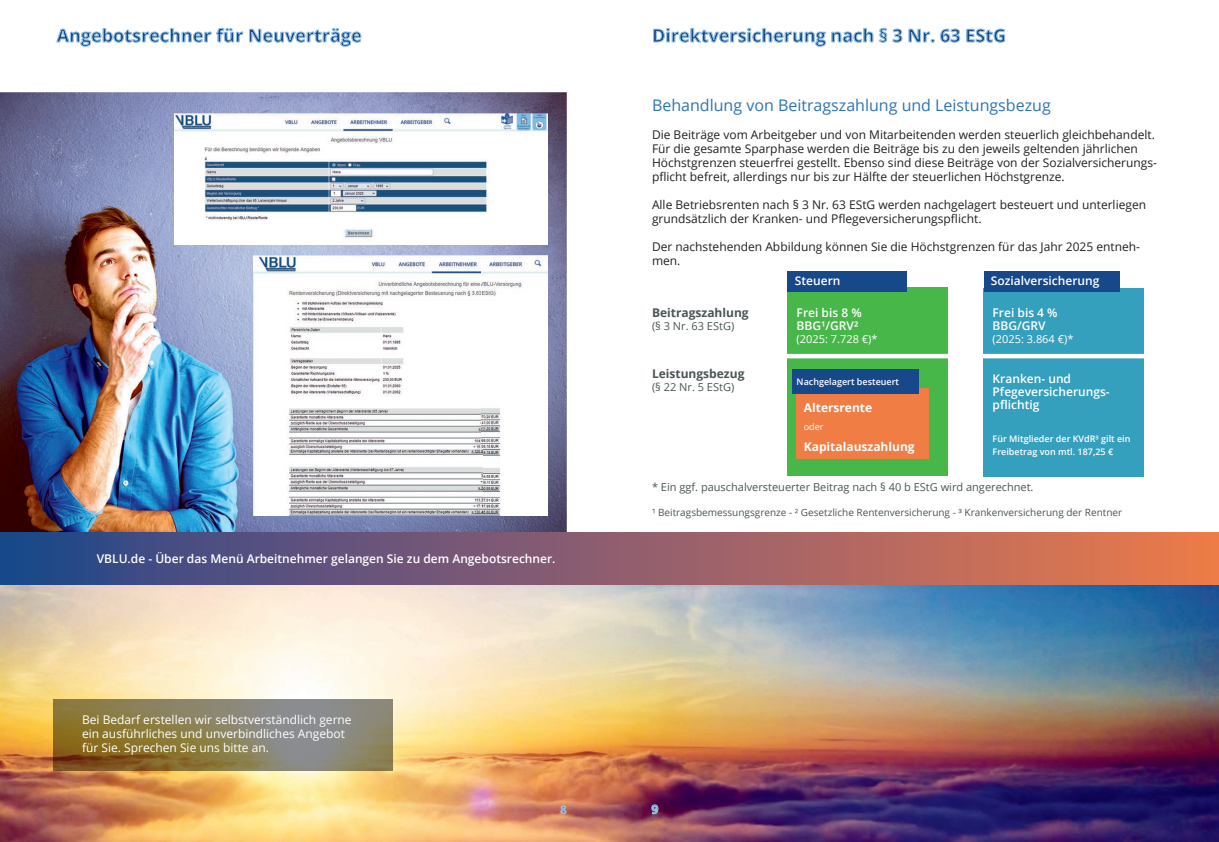
<style>
.page{position:relative;width:1219px;height:842px;background:#fff}
.page>*{position:absolute;margin:0;border:0;box-sizing:border-box;transform-origin:0 0}
.t1{font:700 18px "Open Sans";color:#16488a}
.t2{font:16px "Open Sans";color:#2b74b6}
.t3{font:12px/14px "Open Sans";color:#231f20}
.t4{font:600 12px/13px "Open Sans";color:#fff}
.t5{font:12px/14px "Open Sans";color:#fff}
.t6{font:700 12px "Open Sans";color:#4a5556}
.t7{font:700 12px "Open Sans";color:#fff}
.t8{font:700 12px "Open Sans";color:#95c3e6}
.t9{font:11px "Open Sans";color:#4a5556}
.t10{font:11px "Open Sans";color:#fff}
.t11{font:10px "Open Sans";color:#4a5556}
.t12{font:600 9px/13px "Open Sans";color:#fff}
.t13{font:9px "Open Sans";color:#fff}
</style>
<div class="page">
<img style="left:0;top:584px;width:595px;height:258px">
<svg style="left:56px;top:28px;width:187px;height:19px"></svg>
<svg style="left:249px;top:28px;width:112px;height:19px"></svg>
<img style="left:0;top:92px;width:567px;height:440px">
<img style="left:53px;top:700px;width:339px;height:71px">
<div style="left:0;top:532px;width:624px;height:52px;background:linear-gradient(to right,#1e478a,#985e70)"></div>
<img style="left:175px;top:114px;width:372px;height:130px">
<img style="left:253px;top:255px;width:294px;height:260px">
<img style="left:595px;top:584px;width:624px;height:258px">
<svg style="left:652px;top:805px;width:6px;height:9px"></svg>
<div style="left:788px;top:288px;width:160px;height:188px;background:#48b749"></div>
<svg style="left:653px;top:28px;width:173px;height:19px"></svg>
<svg style="left:832px;top:28px;width:41px;height:14px"></svg>
<svg style="left:880px;top:28px;width:7px;height:14px"></svg>
<svg style="left:893px;top:29px;width:9px;height:13px"></svg>
<svg style="left:909px;top:29px;width:25px;height:13px"></svg>
<svg style="left:940px;top:29px;width:20px;height:13px"></svg>
<svg style="left:967px;top:29px;width:38px;height:13px"></svg>
<div style="left:984px;top:288px;width:160px;height:188px;background:#34a0bd"></div>
<div style="left:595px;top:532px;width:624px;height:52px;background:linear-gradient(to right,#8b5c72,#ec7b49)"></div>
<div style="left:797px;top:388px;width:132px;height:71px;background:#f07d44"></div>
<div style="left:792px;top:369px;width:126px;height:25px;background:#16488a"></div>
<hr style="left:788px;top:354px;width:356px;height:4px;background:#fff">
<div style="left:788px;top:271px;width:119px;height:20px;background:#16488a"></div>
<div style="left:984px;top:271px;width:135px;height:20px;background:#16488a"></div>
<h1 class="t1" style="left:57px;top:23px;width:307px">Angebotsrechner für Neuverträge</h1>
<p class="t4" style="left:97px;top:552px;width:460px">VBLU.de - Über das Menü Arbeitnehmer gelangen Sie zu dem Angebotsrechner.</p>
<p class="t5" style="left:82px;top:712px;width:271px">Bei Bedarf erstellen wir selbstverständlich gerne ein ausführliches und unverbindliches Angebot für Sie. Sprechen Sie uns bitte an.</p>
<p class="t8" style="left:560px;top:801px;width:8px">8</p>
<h1 class="t1" style="left:652px;top:23px;width:356px">Direktversicherung nach § 3 Nr. 63 EStG</h1>
<h2 class="t2" style="left:652px;top:95px;width:400px">Behandlung von Beitragszahlung und Leistungsbezug</h2>
<p class="t3" style="left:652px;top:128px;width:507px">Die Beiträge vom Arbeitgeber und von Mitarbeitenden werden steuerlich gleichbehandelt.<br>Für die gesamte Sparphase werden die Beiträge bis zu den jeweils geltenden jährlichen Höchstgrenzen steuerfrei gestellt. Ebenso sind diese Beiträge von der Sozialversicherungs&shy;pflicht befreit, allerdings nur bis zur Hälfte der steuerlichen Höchstgrenze.</p>
<p class="t3" style="left:652px;top:198px;width:496px">Alle Betriebsrenten nach § 3 Nr. 63 EStG werden nachgelagert besteuert und unterliegen grundsätzlich der Kranken- und Pflegeversicherungspflicht.</p>
<p class="t3" style="left:652px;top:240px;width:490px">Der nachstehenden Abbildung können Sie die Höchstgrenzen für das Jahr 2025 entneh&shy;men.</p>
<p class="t6" style="left:652px;top:304px;width:98px">Beitragszahlung</p>
<p class="t9" style="left:652px;top:318px;width:84px">(§ 3 Nr. 63 EStG)</p>
<p class="t6" style="left:652px;top:365px;width:94px">Leistungsbezug</p>
<p class="t9" style="left:652px;top:379px;width:84px">(§ 22 Nr. 5 EStG)</p>
<p class="t4" style="left:795px;top:274px;width:47px">Steuern</p>
<p class="t4" style="left:991px;top:274px;width:110px">Sozialversicherung</p>
<p class="t4" style="left:797px;top:306px;width:67px">Frei bis 8 %<br>BBG¹/GRV²</p>
<p class="t10" style="left:797px;top:331px;width:82px">(2025: 7.728 €)*</p>
<p class="t12" style="left:797px;top:375px;width:104px">Nachgelagert besteuert</p>
<p class="t7" style="left:804px;top:399px;width:70px">Altersrente</p>
<p class="t7" style="left:804px;top:438px;width:112px">Kapitalauszahlung</p>
<p class="t13" style="left:804px;top:421px;width:21px">oder</p>
<p class="t4" style="left:993px;top:306px;width:67px">Frei bis 4 %<br>BBG/GRV</p>
<p class="t10" style="left:993px;top:331px;width:82px">(2025: 3.864 €)*</p>
<p class="t4" style="left:993px;top:372px;width:119px">Kranken- und<br>Pfegeversicherungs&shy;pflichtig</p>
<p class="t12" style="left:993px;top:432px;width:139px">Für Mitglieder der KVdR³ gilt ein<br>Freibetrag von mtl. 187,25 €</p>
<p class="t9" style="left:652px;top:479px;width:383px">* Ein ggf. pauschalversteuerter Beitrag nach § 40 b EStG wird angerechnet.</p>
<p class="t11" style="left:652px;top:505px;width:472px">¹ Beitragsbemessungsgrenze - ² Gesetzliche Rentenversicherung - ³ Krankenversicherung der Rentner</p>
<p class="t8" style="left:651px;top:801px;width:8px">9</p>
</div>
